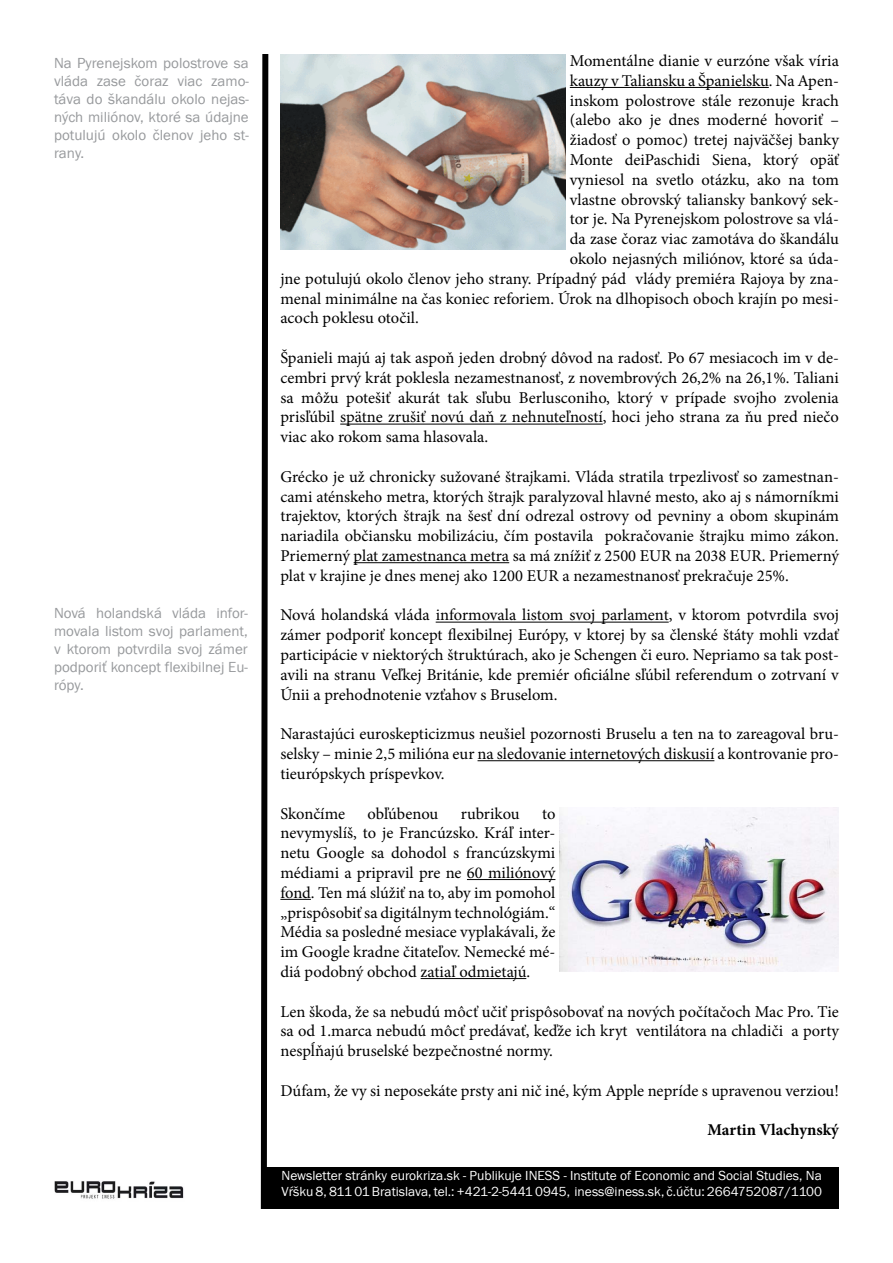
<style>
.page{position:relative;width:893px;height:1263px;background:#fff}
.page>*{position:absolute;margin:0;border:0;box-sizing:border-box;transform-origin:0 0}
.t1{font:16.5px/19.8px "Minion Pro";color:#000;text-align:justify}
.t2{font:700 16.5px "Minion Pro";color:#000}
.t3{font:15px/18px "Franklin Gothic Itc TEE";color:#97999c;text-align:justify}
.t4{font:13.5px/16.2px "Franklin Gothic Itc TEE";color:#fff}
</style>
<div class="page">
<svg style="left:260px;top:54px;width:9px;height:1155px"></svg>
<div style="left:265px;top:1167px;width:574px;height:42px;background:#000"></div>
<img style="left:54px;top:1181px;width:130px;height:18px">
<hr style="left:570px;top:87px;width:199px;height:1px;background:#000">
<hr style="left:340px;top:424px;width:263px;height:1px;background:#000">
<hr style="left:354px;top:562px;width:155px;height:1px;background:#000">
<hr style="left:436px;top:622px;width:233px;height:1px;background:#000">
<hr style="left:477px;top:760px;width:237px;height:1px;background:#000">
<hr style="left:467px;top:879px;width:88px;height:1px;background:#000">
<hr style="left:280px;top:899px;width:31px;height:1px;background:#000">
<hr style="left:421px;top:978px;width:105px;height:1px;background:#000">
<img style="left:280px;top:54px;width:286px;height:196px">
<img style="left:560px;top:808px;width:278px;height:164px">
<p class="t3" style="left:54px;top:54px;width:196px">Na Pyrenejskom polostrove sa vláda zase čoraz viac zamo&shy;táva do škandálu okolo nejas&shy;ných miliónov, ktoré sa údajne potulujú okolo členov jeho st&shy;rany.</p>
<p class="t3" style="left:54px;top:604px;width:195px">Nová holandská vláda infor&shy;movala listom svoj parlament, v ktorom potvrdila svoj zámer podporiť koncept flexibilnej Eu&shy;rópy.</p>
<p class="t1" style="left:570px;top:51px;width:271px">Momentálne dianie v eurzóne však víria</p>
<p class="t1" style="left:570px;top:71px;width:271px">kauzy v Taliansku a Španielsku. Na Apen-</p>
<p class="t1" style="left:570px;top:91px;width:271px">inskom polostrove stále rezonuje krach</p>
<p class="t1" style="left:570px;top:110px;width:271px">(alebo ako je dnes moderné hovoriť –</p>
<p class="t1" style="left:570px;top:130px;width:271px">žiadosť o pomoc) tretej najväčšej banky</p>
<p class="t1" style="left:570px;top:150px;width:271px">Monte deiPaschidi Siena, ktorý opäť</p>
<p class="t1" style="left:570px;top:170px;width:271px">vyniesol na svetlo otázku, ako na tom</p>
<p class="t1" style="left:570px;top:190px;width:271px">vlastne obrovský taliansky bankový sek-</p>
<p class="t1" style="left:570px;top:209px;width:271px">tor je. Na Pyrenejskom polostrove sa vlá-</p>
<p class="t1" style="left:570px;top:229px;width:271px">da zase čoraz viac zamotáva do škandálu</p>
<p class="t1" style="left:570px;top:249px;width:271px">okolo nejasných miliónov, ktoré sa úda-</p>
<p class="t1" style="left:280px;top:269px;width:560px">jne potulujú okolo členov jeho strany. Prípadný pád vlády premiéra Rajoya by zna-</p>
<p class="t1" style="left:280px;top:289px;width:560px">menal minimálne na čas koniec reforiem. Úrok na dlhopisoch oboch krajín po mesi-</p>
<p class="t1" style="left:280px;top:308px;width:140px">acoch poklesu otočil.</p>
<p class="t1" style="left:280px;top:348px;width:560px">Španieli majú aj tak aspoň jeden drobný dôvod na radosť. Po 67 mesiacoch im v de&shy;cembri prvý krát poklesla nezamestnanosť, z novembrových 26,2% na 26,1%. Taliani sa môžu potešiť akurát tak sľubu Berlusconiho, ktorý v prípade svojho zvolenia prisľúbil spätne zrušiť novú daň z nehnuteľností, hoci jeho strana za ňu pred niečo viac ako rokom sama hlasovala.</p>
<p class="t1" style="left:280px;top:467px;width:560px">Grécko je už chronicky sužované štrajkami. Vláda stratila trpezlivosť so zamestnan&shy;cami aténskeho metra, ktorých štrajk paralyzoval hlavné mesto, ako aj s námorníkmi trajektov, ktorých štrajk na šesť dní odrezal ostrovy od pevniny a obom skupinám nariadila občiansku mobilizáciu, čím postavila pokračovanie štrajku mimo zákon.<br>Priemerný plat zamestnanca metra sa má znížiť z 2500 EUR na 2038 EUR. Priemerný plat v krajine je dnes menej ako 1200 EUR a nezamestnanosť prekračuje 25%.</p>
<p class="t1" style="left:280px;top:605px;width:560px">Nová holandská vláda informovala listom svoj parlament, v ktorom potvrdila svoj zámer podporiť koncept flexibilnej Európy, v ktorej by sa členské štáty mohli vzdať participácie v niektorých štruktúrach, ako je Schengen či euro. Nepriamo sa tak post&shy;avili na stranu Veľkej Británie, kde premiér oficiálne sľúbil referendum o zotrvaní v Únii a prehodnotenie vzťahov s Bruselom.</p>
<p class="t1" style="left:280px;top:724px;width:560px">Narastajúci euroskepticizmus neušiel pozornosti Bruselu a ten na to zareagoval bru&shy;selsky – minie 2,5 milióna eur na sledovanie internetových diskusií a kontrovanie pro&shy;tieurópskych príspevkov.</p>
<p class="t1" style="left:280px;top:803px;width:66px">Skončíme</p>
<p class="t1" style="left:368px;top:803px;width:72px">obľúbenou</p>
<p class="t1" style="left:461px;top:803px;width:60px">rubrikou</p>
<p class="t1" style="left:280px;top:803px;width:277px;text-indent:262px">to nevymyslíš, to je Francúzsko. Kráľ inter&shy;netu Google sa dohodol s francúzskymi médiami a pripravil pre ne 60 miliónový fond. Ten má slúžiť na to, aby im pomohol „prispôsobiť sa digitálnym technológiám.“ Média sa posledné mesiace vyplakávali, že im Google kradne čitateľov. Nemecké mé&shy;diá podobný obchod zatiaľ odmietajú.</p>
<p class="t1" style="left:280px;top:1001px;width:560px">Len škoda, že sa nebudú môcť učiť prispôsobovať na nových počítačoch Mac Pro. Tie sa od 1.marca nebudú môcť predávať, keďže ich kryt ventilátora na chladiči a porty nespĺňajú bruselské bezpečnostné normy.</p>
<p class="t1" style="left:280px;top:1081px;width:560px">Dúfam, že vy si neposekáte prsty ani nič iné, kým Apple nepríde s upravenou verziou!</p>
<p class="t2" style="left:707px;top:1118px;width:133px">Martin Vlachynský</p>
<p class="t4" style="left:282px;top:1167px;width:542px">Newsletter stránky eurokriza.sk - Publikuje INESS - Institute of Economic and Social Studies, Na<br>Vŕšku 8, 811 01 Bratislava, tel.: +421-2-5441 0945, iness@iness.sk, č.účtu: 2664752087/1100</p>
</div>
